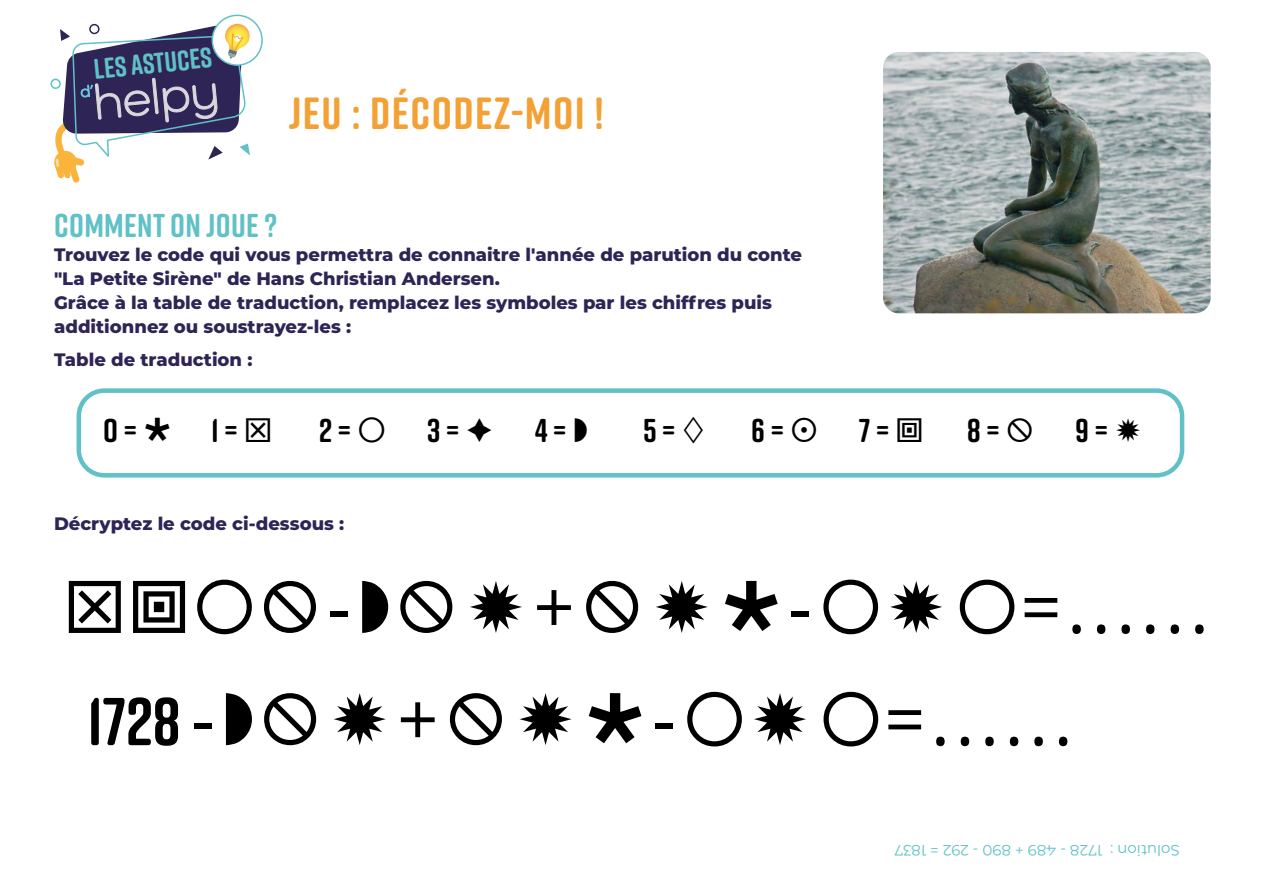
<style>
.page{position:relative;width:1263px;height:893px;background:#fff}
.page>*{position:absolute;margin:0;border:0;box-sizing:border-box;transform-origin:0 0}
.t1{font:72px "Open Sans";color:#000}
.t2{font:700 67.5px "Rift Soft";color:#000}
.t3{font:49.8px "Como";color:#d8d8dc}
.t4{font:700 45px "Rift Soft";letter-spacing:.03em;color:#f3a134}
.t5{font:700 33px "Rift Soft";color:#000}
.t6{font:700 33px "Rift Soft";letter-spacing:.01em;color:#60c1c7}
.t7{font:700 28.35px "Rift Soft";color:#60c1c7}
.t8{font:800 18px/24px "Montserrat";color:#2f2456}
.t9{font:15px "Montserrat";color:#60c1c7}
.s1{font-family:"Open Sans";font-weight:400;font-size:72px}
</style>
<div class="page">
<svg style="left:212px;top:15px;width:50px;height:50px"></svg>
<div style="left:212px;top:15px;width:51px;height:51px;border:1px solid #60c1c7;border-radius:50%"></div>
<div style="left:217px;top:20px;width:41px;height:41px;background:#fff;border-radius:50%"></div>
<div style="left:50px;top:79px;width:11px;height:10px;border:1px solid #60c1c7;border-radius:50%"></div>
<img style="left:884px;top:53px;width:325px;height:259px">
<div style="left:863px;top:32px;width:367px;height:301px;border:20px solid #fff;border-radius:26px"></div>
<div style="left:77px;top:388px;width:1107px;height:90px;border:4px solid #60c1c7;border-radius:26px"></div>
<svg style="left:52px;top:22px;width:199px;height:161px"></svg>
<h3 class="t7" style="left:92px;top:49px;width:120px;rotate:-6deg">LES ASTUCES</h3>
<h3 class="t3" style="left:90px;top:74px;width:127px;rotate:-6deg">helpy</h3>
<h3 class="t4" style="left:289px;top:81px;width:316px">JEU : DÉCODEZ-MOI !</h3>
<h3 class="t6" style="left:54px;top:202px;width:224px">COMMENT ON JOUE ?</h3>
<p class="t8" style="left:54px;top:242px;width:749px">Trouvez le code qui vous permettra de connaitre l'année de parution du conte "La Petite Sirène" de Hans Christian Andersen.<br>Grâce à la table de traduction, remplacez les symboles par les chiffres puis additionnez ou soustrayez-les :</p>
<p class="t8" style="left:54px;top:347px;width:200px">Table de traduction :</p>
<h3 class="t5" style="left:103px;top:406px;width:136px">O = ➢ 1 =</h3>
<h3 class="t5" style="left:319px;top:406px;width:34px">2 =</h3>
<h3 class="t5" style="left:427px;top:406px;width:141px">3 = ➔ 4 =</h3>
<h3 class="t5" style="left:643px;top:406px;width:34px">5 =</h3>
<h3 class="t5" style="left:751px;top:406px;width:34px">6 =</h3>
<h3 class="t5" style="left:859px;top:406px;width:32px">7 =</h3>
<h3 class="t5" style="left:967px;top:406px;width:34px">8 =</h3>
<h3 class="t5" style="left:1075px;top:406px;width:34px">9 =</h3>
<p class="t8" style="left:54px;top:511px;width:292px">Décryptez le code ci-dessous :</p>
<h1 class="t1" style="left:327px;top:557px;width:25px">-</h1>
<h1 class="t1" style="left:533px;top:557px;width:43px">+</h1>
<h1 class="t1" style="left:719px;top:557px;width:94px">➢-</h1>
<h2 class="t2" style="left:87px;top:673px;width:129px">1728 <span class="s1">-</span></h2>
<h1 class="t1" style="left:397px;top:670px;width:43px">+</h1>
<h1 class="t1" style="left:583px;top:670px;width:94px">➢-</h1>
<h1 class="t1" style="left:1020px;top:557px;width:190px">=......</h1>
<h1 class="t1" style="left:884px;top:670px;width:190px">=......</h1>
<p class="t9" style="left:1180px;top:860px;width:287px;rotate:-180deg">Solution : 1728 - 489 + 890 - 292 = 1837</p>
</div>
